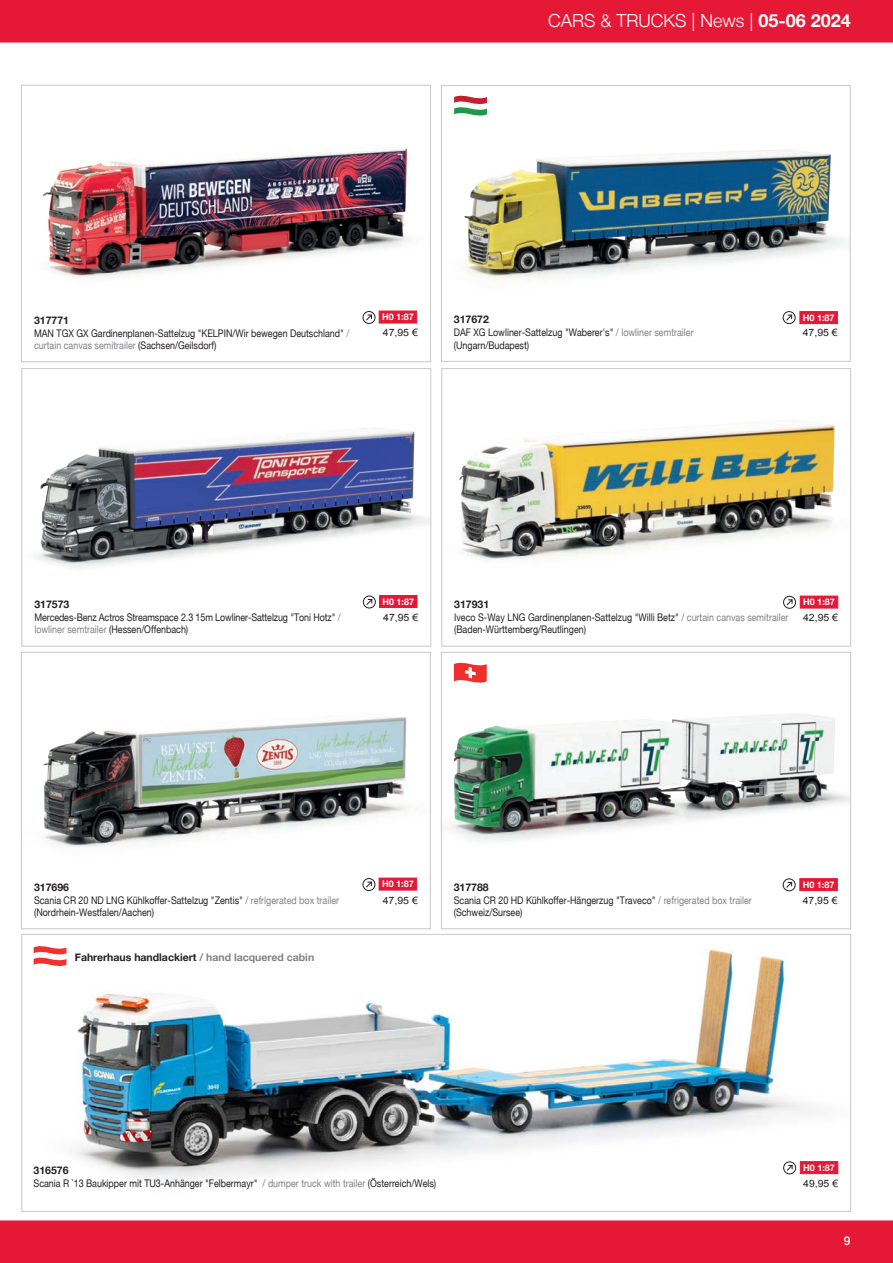
<style>
.page{position:relative;width:893px;height:1263px;background:#fff}
.page>*{position:absolute;margin:0;border:0;box-sizing:border-box;transform-origin:0 0}
.t1{font:300 18px "Helvetica Neue";color:#fff}
.t2{font:700 18px "Helvetica Neue";color:#fff}
.t3{font:500 12px "Helvetica Neue";color:#fff}
.Artikelnummer{font:10.5px/12.6px "Helvetica Neue";color:#231f20;scale:.85 1}
.Artikelnummer-2{font:700 10.5px "Helvetica Neue";color:#231f20}
.Artieklbezeichnung_englisch6pt{font:700 10.5px "Helvetica Neue";color:#231f20}
.Artikelnummer-3{font:10.5px "Helvetica Neue";color:#808285;scale:.85 1}
.Preisangabe{font:10.05px "Arial";color:#231f20;scale:1.04 1}
.Dokumententitel{font:700 9px "Helvetica Neue";color:#fff}
.s1{font-weight:700}
.s2{color:#808285}
.s3{color:#231f20}
</style>
<div class="page">
<img style="left:33px;top:947px;width:806px;height:236px">
<img style="left:446px;top:662px;width:403px;height:230px">
<div style="left:441px;top:652px;width:410px;height:277px;border:1px solid #c7c8ca"></div>
<img style="left:459px;top:424px;width:380px;height:185px">
<div style="left:442px;top:368px;width:409px;height:278px;border:1px solid #c7c8ca"></div>
<img style="left:34px;top:428px;width:395px;height:181px">
<div style="left:22px;top:368px;width:409px;height:278px;border:1px solid #c7c8ca"></div>
<img style="left:43px;top:717px;width:375px;height:174px">
<div style="left:21px;top:652px;width:410px;height:277px;border:1px solid #c7c8ca"></div>
<svg style="left:784px;top:1162px;width:12px;height:12px"></svg>
<div style="left:783px;top:1161px;width:13px;height:13px;border:1px solid #231f20;border-radius:50%"></div>
<svg style="left:786px;top:1164px;width:7px;height:7px"></svg>
<div style="left:800px;top:1161px;width:38px;height:13px;background:#e51836;border:1px solid #e51836"></div>
<svg style="left:454px;top:663px;width:33px;height:20px"></svg>
<img style="left:458px;top:95px;width:390px;height:230px">
<div style="left:441px;top:85px;width:409px;height:277px;border:1px solid #c7c8ca"></div>
<img style="left:43px;top:148px;width:375px;height:176px">
<div style="left:21px;top:85px;width:410px;height:277px;border:1px solid #c7c8ca"></div>
<svg style="left:363px;top:311px;width:12px;height:12px"></svg>
<div style="left:363px;top:311px;width:12px;height:13px;border:1px solid #231f20;border-radius:50%"></div>
<svg style="left:365px;top:314px;width:8px;height:7px"></svg>
<div style="left:379px;top:311px;width:38px;height:12px;background:#e51836;border:1px solid #e51836"></div>
<div style="left:799px;top:311px;width:39px;height:13px;background:#e51836;border:1px solid #e51836"></div>
<svg style="left:783px;top:312px;width:12px;height:12px"></svg>
<div style="left:783px;top:311px;width:12px;height:13px;border:1px solid #231f20;border-radius:50%"></div>
<svg style="left:785px;top:314px;width:8px;height:7px"></svg>
<svg style="left:454px;top:96px;width:33px;height:20px"></svg>
<svg style="left:34px;top:946px;width:32px;height:20px"></svg>
<div style="left:0;top:1220px;width:893px;height:43px;background:#e51836"></div>
<div style="left:0;top:0;width:893px;height:43px;background:#e51836"></div>
<svg style="left:783px;top:596px;width:13px;height:12px"></svg>
<div style="left:783px;top:596px;width:13px;height:13px;border:1px solid #231f20;border-radius:50%"></div>
<svg style="left:786px;top:599px;width:7px;height:7px"></svg>
<svg style="left:363px;top:596px;width:12px;height:12px"></svg>
<div style="left:363px;top:596px;width:13px;height:12px;border:1px solid #231f20;border-radius:50%"></div>
<svg style="left:366px;top:598px;width:7px;height:8px"></svg>
<div style="left:379px;top:595px;width:38px;height:13px;background:#e51836"></div>
<div style="left:800px;top:596px;width:38px;height:12px;background:#e51836;border:1px solid #e51836"></div>
<svg style="left:783px;top:879px;width:12px;height:12px"></svg>
<div style="left:783px;top:878px;width:12px;height:13px;border:1px solid #231f20;border-radius:50%"></div>
<svg style="left:785px;top:881px;width:8px;height:7px"></svg>
<svg style="left:363px;top:878px;width:12px;height:12px"></svg>
<div style="left:363px;top:878px;width:12px;height:13px;border:1px solid #231f20;border-radius:50%"></div>
<svg style="left:365px;top:881px;width:8px;height:7px"></svg>
<div style="left:379px;top:878px;width:38px;height:12px;background:#e51836"></div>
<div style="left:799px;top:878px;width:39px;height:13px;background:#e51836;border:1px solid #e51836"></div>
<h1 class="t1" style="left:548px;top:6px;width:304px">CARS &amp; TRUCKS | News | <span class="s1">05-06 2024</span></h1>
<h1 class="t2" style="left:768px;top:7px;width:39px">3 4</h1>
<h1 class="t2" style="left:840px;top:7px;width:12px">3</h1>
<p class="Artikelnummer-2" style="left:34px;top:312px;width:37px">317771</p>
<p class="Artikelnummer" style="left:34px;top:326px;width:373px">MAN TGX GX Gardinenplanen-Sattelzug "KELPIN/Wir bewegen Deutschland" <span class="s2">/ curtain canvas semitrailer</span> (Sachsen/Geilsdorf)</p>
<p class="Dokumententitel" style="left:382px;top:310px;width:33px">H0 1:87</p>
<p class="Dokumententitel" style="left:803px;top:310px;width:33px">H0 1:87</p>
<p class="Artikelnummer-2" style="left:454px;top:311px;width:37px">317672</p>
<p class="Artikelnummer" style="left:454px;top:326px;width:284px">DAF XG Lowliner-Sattelzug "Waberer's" <span class="s2">/ lowliner semtrailer</span></p>
<p class="Artikelnummer" style="left:454px;top:339px;width:90px">(Ungarn/Budapest)</p>
<p class="Preisangabe" style="left:383px;top:326px;width:35px">47,95 €</p>
<p class="Preisangabe" style="left:803px;top:326px;width:35px">47,95 €</p>
<p class="Artikelnummer-2" style="left:34px;top:596px;width:37px">317573</p>
<p class="Artikelnummer" style="left:34px;top:610px;width:362px">Mercedes-Benz Actros Streamspace 2.3 15m Lowliner-Sattelzug "Toni Hotz" <span class="s2">/</span></p>
<p class="Artikelnummer-3" style="left:34px;top:623px;width:183px">lowliner semtrailer <span class="s3">(Hessen/Offenbach)</span></p>
<p class="Dokumententitel" style="left:382px;top:594px;width:33px">H0 1:87</p>
<p class="Dokumententitel" style="left:803px;top:595px;width:33px">H0 1:87</p>
<p class="Artikelnummer-2" style="left:454px;top:596px;width:37px">317931</p>
<p class="Artikelnummer" style="left:454px;top:610px;width:395px">Iveco S-Way LNG Gardinenplanen-Sattelzug "Willi Betz" <span class="s2">/ curtain canvas semitrailer </span>(Baden-Württemberg/Reutlingen)</p>
<p class="Preisangabe" style="left:383px;top:610px;width:35px">47,95 €</p>
<p class="Preisangabe" style="left:803px;top:611px;width:35px">42,95 €</p>
<p class="Artikelnummer-2" style="left:34px;top:879px;width:37px">317696</p>
<p class="Artikelnummer" style="left:34px;top:893px;width:360px">Scania CR 20 ND LNG Kühlkoffer-Sattelzug "Zentis" <span class="s2">/ refrigerated box trailer</span></p>
<p class="Artikelnummer" style="left:34px;top:906px;width:143px">(Nordrhein-Westfalen/Aachen)</p>
<p class="Artieklbezeichnung_englisch6pt" style="left:75px;top:948px;width:241px">Fahrerhaus handlackiert <span class="s2">/ hand lacquered cabin</span></p>
<p class="Dokumententitel" style="left:382px;top:877px;width:33px">H0 1:87</p>
<p class="Dokumententitel" style="left:803px;top:877px;width:33px">H0 1:87</p>
<p class="Artikelnummer-2" style="left:454px;top:879px;width:37px">317788</p>
<p class="Artikelnummer" style="left:454px;top:893px;width:352px">Scania CR 20 HD Kühlkoffer-Hängerzug "Traveco" <span class="s2">/ refrigerated box trailer</span></p>
<p class="Artikelnummer" style="left:454px;top:906px;width:82px">(Schweiz/Sursee)</p>
<p class="Preisangabe" style="left:383px;top:893px;width:35px">47,95 €</p>
<p class="Preisangabe" style="left:803px;top:893px;width:35px">47,95 €</p>
<p class="Artikelnummer-2" style="left:34px;top:1162px;width:37px">316576</p>
<p class="Artikelnummer" style="left:34px;top:1176px;width:475px">Scania R `13 Baukipper mit TU3-Anhänger "Felbermayr" <span class="s2">/ dumper truck with trailer</span> (Österreich/Wels)</p>
<p class="Dokumententitel" style="left:803px;top:1160px;width:33px">H0 1:87</p>
<p class="Preisangabe" style="left:803px;top:1176px;width:35px">49,95 €</p>
<p class="t3" style="left:844px;top:1231px;width:8px">9</p>
</div>
